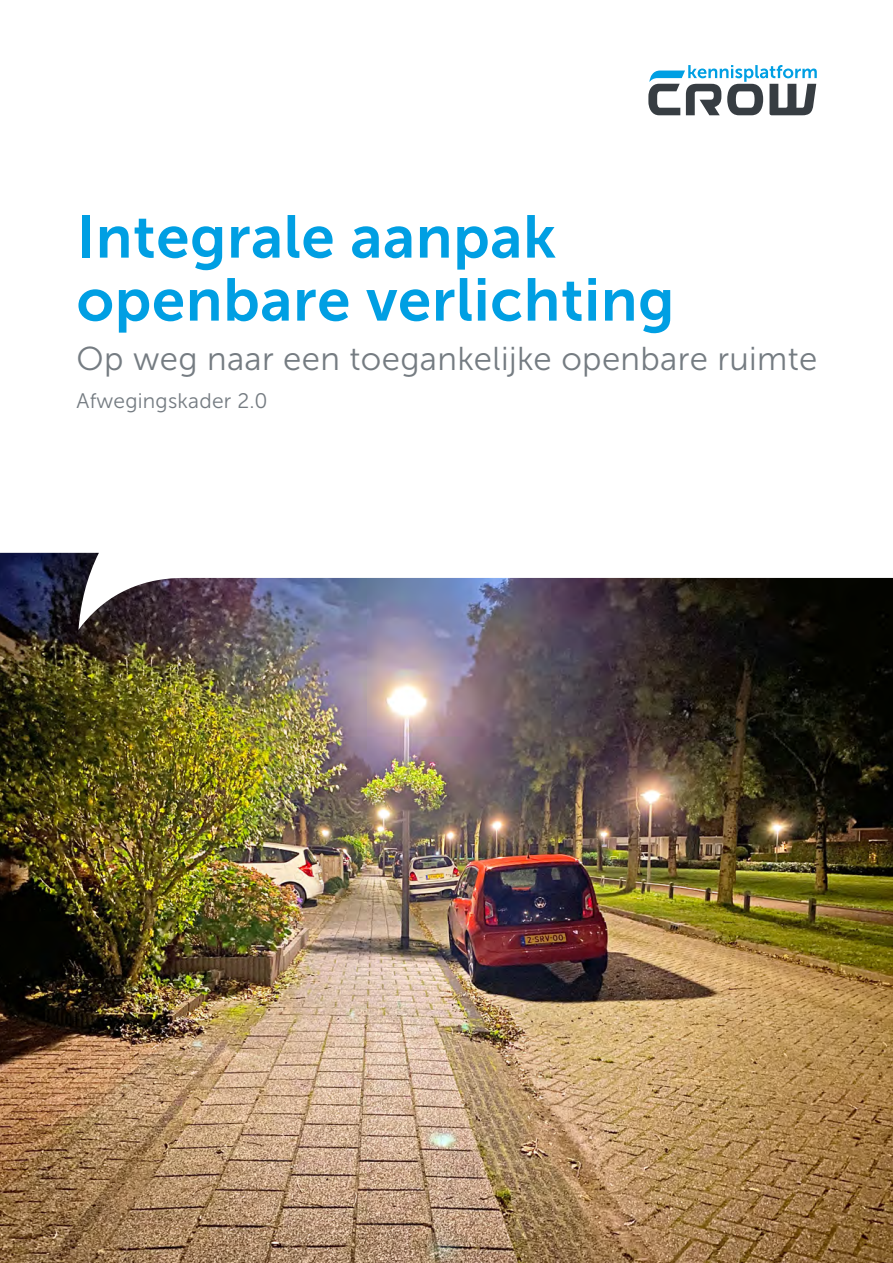
<style>
.page{position:relative;width:893px;height:1263px;background:#fff}
.page>*{position:absolute;margin:0;border:0;box-sizing:border-box;transform-origin:0 0}
.Titel{font:60px/63px "Museo Sans 700";letter-spacing:.01em;color:#009fe3}
.Ondertitel{font:33px "Museo Sans 300";letter-spacing:.01em;color:#757c82}
.Ondertitel-2{font:21px "Museo Sans 300";letter-spacing:.01em;color:#757c82}
</style>
<div class="page">
<img style="left:0;top:553px;width:893px;height:710px">
<svg style="left:648px;top:65px;width:169px;height:50px"></svg>
<p class="Titel" style="left:77px;top:205px;width:599px">Integrale aanpak openbare verlichting</p>
<p class="Ondertitel" style="left:77px;top:341px;width:742px">Op weg naar een toegankelijke openbare ruimte</p>
<p class="Ondertitel-2" style="left:77px;top:389px;width:192px">Afwegingskader 2.0</p>
</div>
